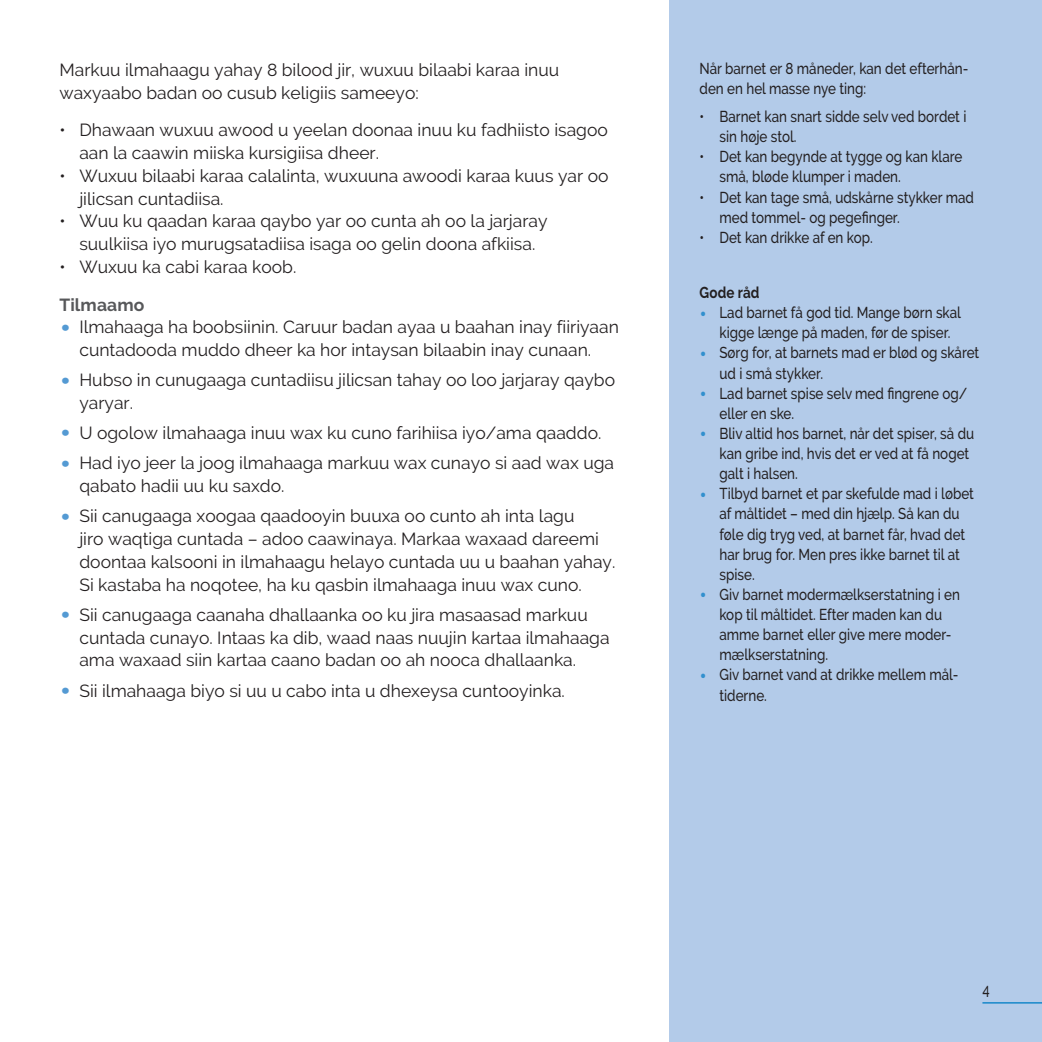
<style>
.page{position:relative;width:1042px;height:1042px;background:#fff}
.page>*{position:absolute;margin:0;border:0;box-sizing:border-box;transform-origin:0 0}
.List2{font:17.5px/22.8px "Raleway";color:#231f20}
.List{font:17.5px/22.8px "Raleway";color:#231f20}
.Body{font:17.5px/22.8px "Raleway";color:#231f20}
.L3{font:700 17.5px "Raleway";letter-spacing:.005em;color:#57585a}
.t1{font:500 15.75px/20.1px "Raleway";color:#231f20;scale:.85 1}
.t2{font:700 15.75px "Raleway";letter-spacing:.01em;color:#231f20;scale:.85 1}
.t3{font:500 15.75px "Raleway";color:#231f20;scale:.8 1}
.s1{font-family:"Intro";font-size:31.5px;color:#549ad3}
.s2{font-family:"Intro";font-weight:400;font-size:22.75px;color:#3290ce}
</style>
<div class="page">
<div style="left:670px;top:0;width:372px;height:1042px;background:#b3cbe9"></div>
<hr style="left:982px;top:1002px;width:60px;height:1px;background:#007fc5">
<p class="Body" style="left:60px;top:58px;width:501px">Markuu ilmahaagu yahay 8 bilood jir, wuxuu bilaabi karaa inuu waxyaabo badan oo cusub keligiis sameeyo:</p>
<p class="List" style="left:79px;top:119px;width:530px;text-indent:-20px">• Dhawaan wuxuu awood u yeelan doonaa inuu ku fadhiisto isagoo aan la caawin miiska kursigiisa dheer.</p>
<p class="List" style="left:79px;top:164px;width:530px;text-indent:-20px">• Wuxuu bilaabi karaa calalinta, wuxuuna awoodi karaa kuus yar oo jilicsan cuntadiisa.</p>
<p class="List" style="left:60px;top:210px;width:489px;text-align:center">• Wuu ku qaadan karaa qaybo yar oo cunta ah oo la jarjaray suulkiisa iyo murugsatadiisa isaga oo gelin doona afkiisa.</p>
<p class="List" style="left:60px;top:255px;width:238px">• Wuxuu ka cabi karaa koob.</p>
<h2 class="L3" style="left:60px;top:294px;width:86px">Tilmaamo</h2>
<p class="List2" style="left:60px;top:316px;width:561px;text-align:center"><span class="s1">•</span> Ilmahaaga ha boobsiinin. Caruur badan ayaa u baahan inay fiiriyaan cuntadooda muddo dheer ka hor intaysan bilaabin inay cunaan.</p>
<p class="List2" style="left:79px;top:369px;width:537px;text-indent:-20px"><span class="s1">•</span> Hubso in cunugaaga cuntadiisu jilicsan tahay oo loo jarjaray qaybo yaryar.</p>
<p class="List2" style="left:60px;top:422px;width:543px"><span class="s1">•</span> U ogolow ilmahaaga inuu wax ku cuno farihiisa iyo/ama qaaddo.</p>
<p class="List2" style="left:79px;top:452px;width:536px;text-indent:-20px"><span class="s1">•</span> Had iyo jeer la joog ilmahaaga markuu wax cunayo si aad wax uga qabato hadii uu ku saxdo.</p>
<p class="List2" style="left:79px;top:505px;width:537px;text-indent:-20px"><span class="s1">•</span> Sii canugaaga xoogaa qaadooyin buuxa oo cunto ah inta lagu<br>jiro waqtiga cuntada – adoo caawinaya. Markaa waxaad dareemi doontaa kalsooni in ilmahaagu helayo cuntada uu u baahan yahay.<br>Si kastaba ha noqotee, ha ku qasbin ilmahaaga inuu wax cuno.</p>
<p class="List2" style="left:79px;top:603px;width:532px;text-indent:-20px"><span class="s1">•</span> Sii canugaaga caanaha dhallaanka oo ku jira masaasad markuu cuntada cunayo. Intaas ka dib, waad naas nuujin kartaa ilmahaaga ama waxaad siin kartaa caano badan oo ah nooca dhallaanka.</p>
<p class="List2" style="left:60px;top:679px;width:507px"><span class="s1">•</span> Sii ilmahaaga biyo si uu u cabo inta u dhexeysa cuntooyinka.</p>
<p class="t1" style="left:699px;top:59px;width:318px">Når barnet er 8 måneder, kan det efterhån&shy;den en hel masse nye ting:</p>
<p class="t1" style="left:719px;top:106px;width:292px;text-indent:-20px">• Barnet kan snart sidde selv ved bordet i sin høje stol.</p>
<p class="t1" style="left:719px;top:147px;width:287px;text-indent:-20px">• Det kan begynde at tygge og kan klare små, bløde klumper i maden.</p>
<p class="t1" style="left:719px;top:187px;width:301px;text-indent:-20px">• Det kan tage små, udskårne stykker mad med tommel- og pegefinger.</p>
<p class="t1" style="left:699px;top:227px;width:205px">• Det kan drikke af en kop.</p>
<p class="t2" style="left:699px;top:283px;width:72px">Gode råd</p>
<p class="t1" style="left:699px;top:302px;width:309px;text-align:center"><span class="s2">•</span> Lad barnet få god tid. Mange børn skal kigge længe på maden, før de spiser.</p>
<p class="t1" style="left:719px;top:343px;width:307px;text-indent:-20px"><span class="s2">•</span> Sørg for, at barnets mad er blød og skåret ud i små stykker.</p>
<p class="t1" style="left:719px;top:383px;width:293px;text-indent:-20px"><span class="s2">•</span> Lad barnet spise selv med fingrene og/ eller en ske.</p>
<p class="t1" style="left:719px;top:423px;width:301px;text-indent:-20px"><span class="s2">•</span> Bliv altid hos barnet, når det spiser, så du kan gribe ind, hvis det er ved at få noget galt i halsen.</p>
<p class="t1" style="left:719px;top:484px;width:301px;text-indent:-20px"><span class="s2">•</span> Tilbyd barnet et par skefulde mad i løbet af måltidet – med din hjælp. Så kan du føle dig tryg ved, at barnet får, hvad det har brug for. Men pres ikke barnet til at spise.</p>
<p class="t1" style="left:719px;top:584px;width:284px;text-indent:-20px"><span class="s2">•</span> Giv barnet modermælkserstatning i en kop til måltidet. Efter maden kan du amme barnet eller give mere moder&shy;mælkserstatning.</p>
<p class="t1" style="left:719px;top:665px;width:281px;text-indent:-20px"><span class="s2">•</span> Giv barnet vand at drikke mellem mål&shy;tiderne.</p>
<p class="t3" style="left:982px;top:982px;width:11px">4</p>
</div>
